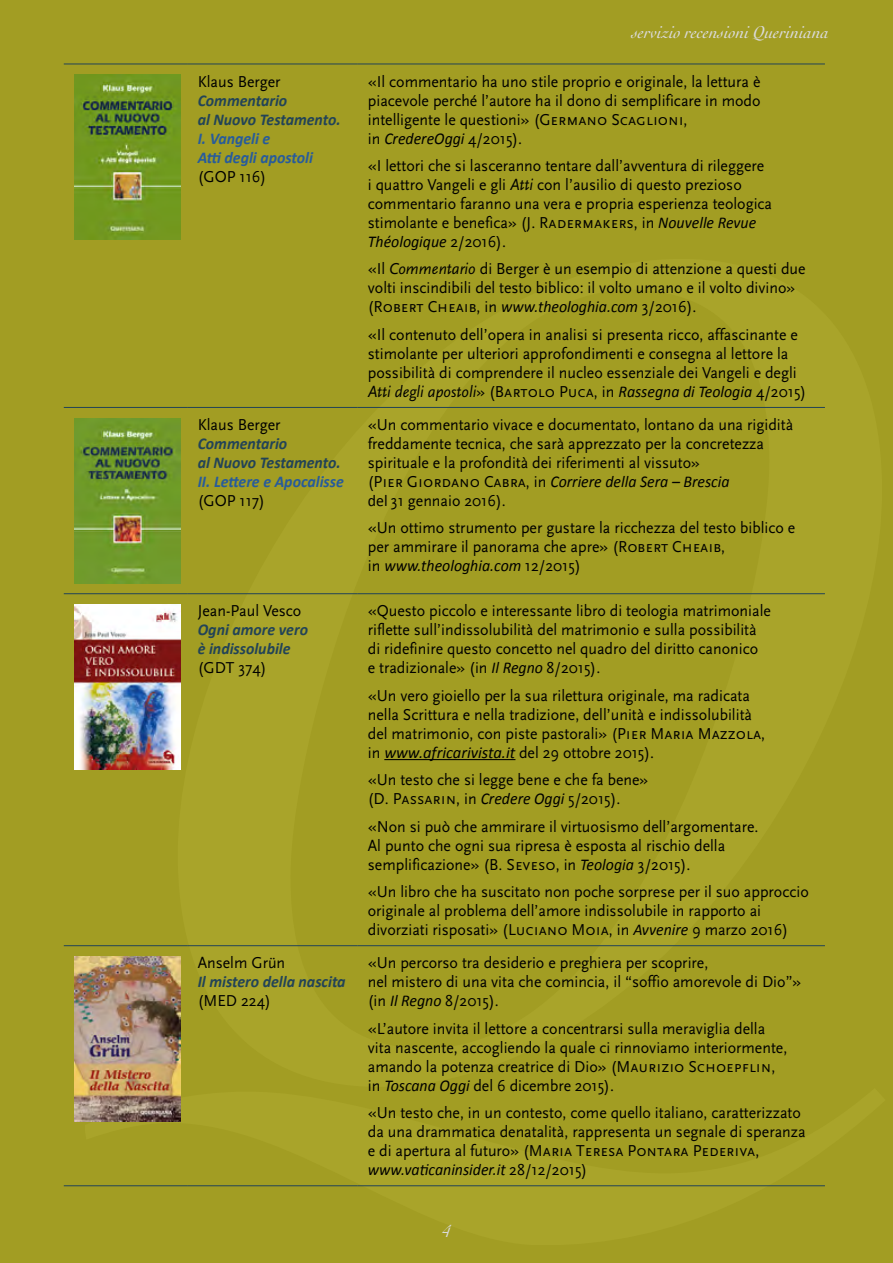
<style>
.page{position:relative;width:893px;height:1263px;background:#a29d23}
.page>*{position:absolute;margin:0;border:0;box-sizing:border-box;transform-origin:0 0}
.t1{font:italic 1200px "Cochin LT Std";color:#d9dae0}
.t2{font:italic 18px "Cochin LT Std";color:#dadada}
.t3{font:16.5px/18.9px "Scala Sans";color:#000;scale:.96 1}
.t4{font:italic 700 16.5px/18.9px "Calibri";color:#224357;scale:.96 1}
.s1{font-family:"Scala Sans";font-weight:400;font-style:normal;color:#000}
.s2{color:#275b9b}
.s3{font-family:"Scala Sans Regular SC"}
.s4{font-family:"Calibri";font-style:italic}
.s5{font-style:italic}
.s6{font-family:"Calibri"}
</style>
<div class="page">
<hr style="left:64px;top:64px;width:123px;height:1px;background:#224357">
<hr style="left:187px;top:64px;width:170px;height:1px;background:#224357">
<hr style="left:357px;top:64px;width:468px;height:1px;background:#224357">
<hr style="left:64px;top:407px;width:123px;height:1px;background:#224357">
<hr style="left:187px;top:407px;width:170px;height:1px;background:#224357">
<hr style="left:357px;top:407px;width:468px;height:1px;background:#224357">
<hr style="left:64px;top:593px;width:123px;height:1px;background:#224357">
<hr style="left:187px;top:593px;width:170px;height:1px;background:#224357">
<hr style="left:357px;top:593px;width:468px;height:1px;background:#224357">
<hr style="left:64px;top:945px;width:123px;height:1px;background:#224357">
<hr style="left:187px;top:945px;width:170px;height:1px;background:#224357">
<hr style="left:357px;top:945px;width:468px;height:1px;background:#224357">
<hr style="left:64px;top:1185px;width:123px;height:1px;background:#224357">
<hr style="left:187px;top:1185px;width:170px;height:1px;background:#224357">
<hr style="left:357px;top:1185px;width:468px;height:1px;background:#224357">
<img style="left:74px;top:75px;width:107px;height:165px">
<img style="left:74px;top:418px;width:107px;height:165px">
<img style="left:74px;top:604px;width:107px;height:165px">
<hr style="left:384px;top:759px;width:131px;height:1px;background:#000">
<img style="left:74px;top:956px;width:107px;height:165px">
<p class="t2" style="left:632px;top:22px;width:199px">servizio recensioni Queriniana</p>
<p class="t4" style="left:198px;top:71px;width:150px"><span class="s1">Klaus Berger<br></span>Commentario<br>al Nuovo Testamento.<br><span class="s2">I. Vangeli e<br>Atti degli apostoli </span><span class="s1">(GOP 116)</span></p>
<p class="t3" style="left:368px;top:72px;width:411px">«Il commentario ha uno stile proprio e originale, la lettura è piacevole perché l’autore ha il dono di semplificare in modo intelligente le questioni» (<span class="s3">Germano Scaglioni</span>,<br>in <span class="s4">CredereOggi</span> 4/2015).</p>
<p class="t3" style="left:368px;top:156px;width:423px">«I lettori che si lasceranno tentare dall’avventura di rileggere i quattro Vangeli e gli <span class="s5">Atti</span> con l’ausilio di questo prezioso commentario faranno una vera e propria esperienza teologica stimolante e benefica» (<span class="s3">J. Radermakers</span>, in <span class="s4">Nouvelle Revue Théologique</span> 2/2016).</p>
<p class="t3" style="left:368px;top:260px;width:457px">«Il <span class="s5">Commentario</span> di Berger è un esempio di attenzione a questi due volti inscindibili del testo biblico: il volto umano e il volto divino» (<span class="s3">Robert Cheaib</span>, in <span class="s4">www.theologhia.com</span> 3/2016).</p>
<p class="t3" style="left:368px;top:325px;width:458px">«Il contenuto dell’opera in analisi si presenta ricco, affascinante e stimolante per ulteriori approfondimenti e consegna al lettore la possibilità di comprendere il nucleo essenziale dei Vangeli e degli <span class="s5">Atti degli apostoli</span>» (<span class="s3">Bartolo Puca</span>, in <span class="s4">Rassegna di Teologia</span> 4/2015)</p>
<h1 class="t1" style="left:121px;top:0;width:779px">Q</h1>
<p class="t4" style="left:198px;top:414px;width:154px"><span class="s1">Klaus Berger<br></span>Commentario<br>al Nuovo Testamento.<br><span class="s2">II. Lettere e Apocalisse </span><span class="s1">(GOP 117)</span></p>
<p class="t3" style="left:368px;top:416px;width:445px">«Un commentario vivace e documentato, lontano da una rigidità freddamente tecnica, che sarà apprezzato per la concretezza spirituale e la profondità dei riferimenti al vissuto»<br>(<span class="s3">Pier Giordano Cabra</span>, in <span class="s4">Corriere della Sera – Brescia<br></span><span class="s6">del</span> 31 gennaio 2016).</p>
<p class="t3" style="left:368px;top:519px;width:447px">«Un ottimo strumento per gustare la ricchezza del testo biblico e per ammirare il panorama che apre» (<span class="s3">Robert Cheaib</span>,<br>in <span class="s4">www.theologhia.com</span> 12/2015)</p>
<p class="t4" style="left:198px;top:601px;width:116px"><span class="s1">Jean-Paul Vesco<br></span>Ogni amore vero è indissolubile <span class="s1">(GDT 374)</span></p>
<p class="t3" style="left:368px;top:602px;width:421px">«Questo piccolo e interessante libro di teologia matrimoniale riflette sull’indissolubilità del matrimonio e sulla possibilità di ridefinire questo concetto nel quadro del diritto canonico<br>e tradizionale» (in <span class="s4">Il Regno</span> 8/2015).</p>
<p class="t3" style="left:368px;top:686px;width:415px">«Un vero gioiello per la sua rilettura originale, ma radicata nella Scrittura e nella tradizione, dell’unità e indissolubilità del matrimonio, con piste pastorali» (<span class="s3">Pier Maria Mazzola</span>, in <span class="s4">www.africarivista.it</span> del 29 ottobre 2015).</p>
<p class="t3" style="left:368px;top:771px;width:294px">«Un testo che si legge bene e che fa bene» (<span class="s3">D. Passarin,</span> in <span class="s4">Credere Oggi</span> 5/2015).</p>
<p class="t3" style="left:368px;top:817px;width:408px">«Non si può che ammirare il virtuosismo dell’argomentare.<br>Al punto che ogni sua ripresa è esposta al rischio della semplificazione» (<span class="s3">B. Seveso,</span> in <span class="s4">Teologia</span> 3/2015).</p>
<p class="t3" style="left:368px;top:882px;width:461px">«Un libro che ha suscitato non poche sorprese per il suo approccio originale al problema dell’amore indissolubile in rapporto ai divorziati risposati» (<span class="s3">Luciano Moia</span>, in <span class="s4">Avvenire</span> 9 marzo 2016)</p>
<p class="t4" style="left:198px;top:953px;width:156px"><span class="s1">Anselm Grün<br></span>Il mistero della nascita <span class="s1">(MED 224)</span></p>
<p class="t3" style="left:368px;top:954px;width:453px">«Un percorso tra desiderio e preghiera per scoprire,<br>nel mistero di una vita che comincia, il “soffio amorevole di Dio”» (in <span class="s4">Il Regno</span> 8/2015).</p>
<p class="t3" style="left:368px;top:1019px;width:438px">«L’autore invita il lettore a concentrarsi sulla meraviglia della vita nascente, accogliendo la quale ci rinnoviamo interiormente, amando la potenza creatrice di Dio» (<span class="s3">Maurizio Schoepflin, </span>in <span class="s4">Toscana Oggi</span> del 6 dicembre 2015).</p>
<p class="t3" style="left:368px;top:1104px;width:458px">«Un testo che, in un contesto, come quello italiano, caratterizzato da una drammatica denatalità, rappresenta un segnale di speranza e di apertura al futuro» (<span class="s3">Maria Teresa Pontara Pederiva</span>, <span class="s4">www.vaticaninsider.it</span> 28/12/2015)</p>
<p class="t2" style="left:442px;top:1221px;width:9px">4</p>
</div>
